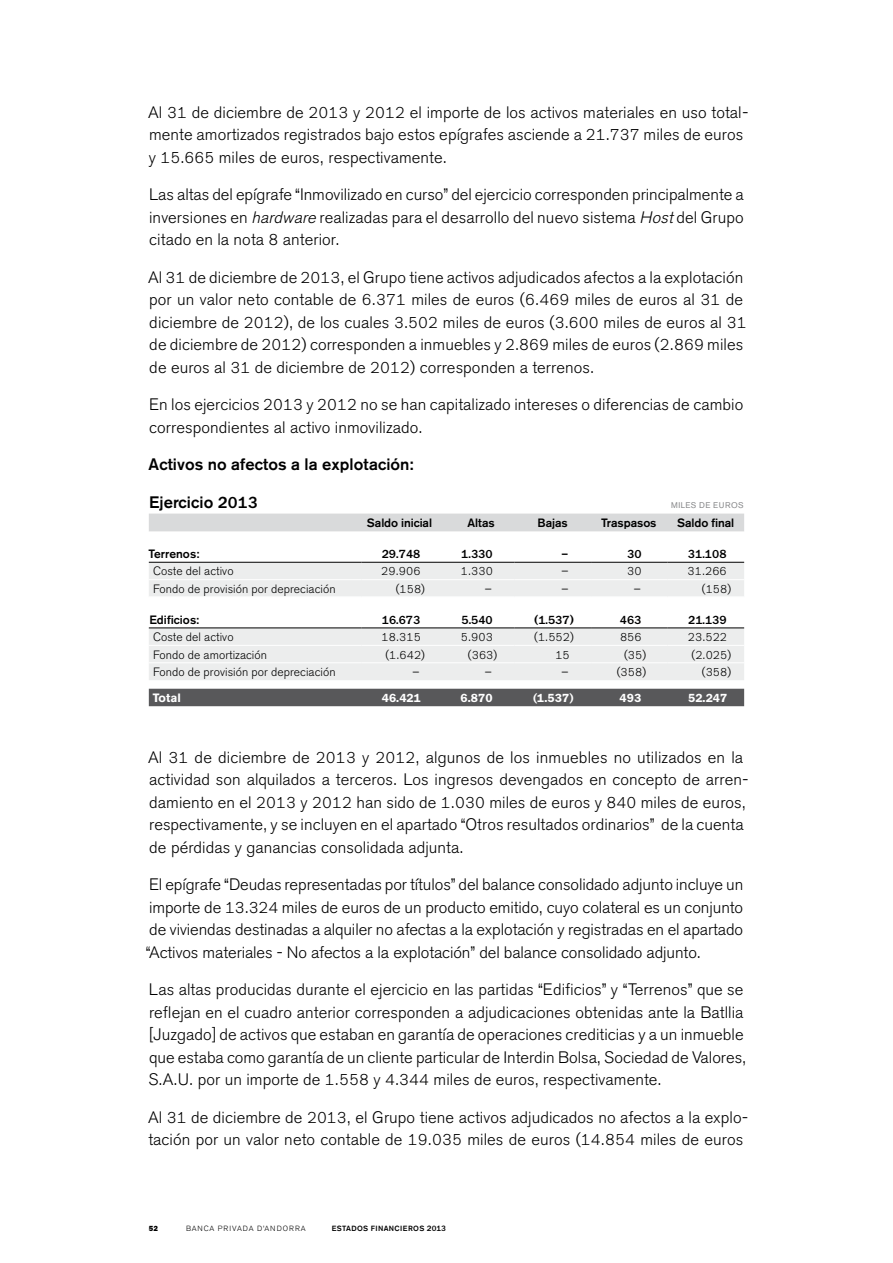
<style>
.page{position:relative;width:893px;height:1263px;background:#fff}
.page>*{position:absolute;margin:0;border:0;box-sizing:border-box;transform-origin:0 0}
.t1{font:300 16.5px/22.5px "Akzidenz";letter-spacing:.005em;color:#000}
.t2{font:500 16.5px "Akzidenz";letter-spacing:.005em;color:#000}
.t3{font:300 12px "Akzidenz";letter-spacing:.005em;color:#000}
.t4{font:500 12px "Akzidenz";color:#000}
.t5{font:700 12px "Akzidenz";letter-spacing:.005em;color:#fff}
.t6{font:8.25px "Akzidenz";letter-spacing:.055em;color:#87888a}
.t7{font:500 7.5px "Akzidenz";letter-spacing:.04em;color:#000}
.t8{font:300 7.5px "Akzidenz";letter-spacing:.13em;color:#000}
.t9{font:900 7.5px "Akzidenz";color:#000}
.s1{font-style:italic}
.s2{font-size:7.95px}
</style>
<div class="page">
<div style="left:149px;top:514px;width:595px;height:18px;background:#d9dadb"></div>
<svg style="left:149px;top:561px;width:595px;height:128px"></svg>
<svg style="left:149px;top:563px;width:595px;height:117px;fill:#eceded"></svg>
<div style="left:149px;top:689px;width:595px;height:17px;background:#58585a"></div>
<hr style="left:149px;top:645px;width:212px;height:1px;background:#fff">
<hr style="left:361px;top:645px;width:77px;height:1px;background:#fff">
<hr style="left:438px;top:645px;width:76px;height:1px;background:#fff">
<hr style="left:514px;top:645px;width:77px;height:1px;background:#fff">
<hr style="left:591px;top:645px;width:77px;height:1px;background:#fff">
<hr style="left:668px;top:645px;width:76px;height:1px;background:#fff">
<hr style="left:149px;top:662px;width:212px;height:1px;background:#fff">
<hr style="left:361px;top:662px;width:77px;height:1px;background:#fff">
<hr style="left:438px;top:662px;width:76px;height:1px;background:#fff">
<hr style="left:514px;top:662px;width:77px;height:1px;background:#fff">
<hr style="left:591px;top:662px;width:77px;height:1px;background:#fff">
<hr style="left:668px;top:662px;width:76px;height:1px;background:#fff">
<hr style="left:149px;top:579px;width:212px;height:1px;background:#fff">
<hr style="left:361px;top:579px;width:77px;height:1px;background:#fff">
<hr style="left:438px;top:579px;width:76px;height:1px;background:#fff">
<hr style="left:514px;top:579px;width:77px;height:1px;background:#fff">
<hr style="left:591px;top:579px;width:77px;height:1px;background:#fff">
<hr style="left:668px;top:579px;width:76px;height:1px;background:#fff">
<hr style="left:149px;top:596px;width:212px;height:2px;background:#fff">
<hr style="left:361px;top:596px;width:77px;height:2px;background:#fff">
<hr style="left:438px;top:596px;width:76px;height:2px;background:#fff">
<hr style="left:514px;top:596px;width:77px;height:2px;background:#fff">
<hr style="left:591px;top:596px;width:77px;height:2px;background:#fff">
<hr style="left:668px;top:596px;width:76px;height:2px;background:#fff">
<hr style="left:149px;top:628px;width:212px;height:1px;background:#000">
<hr style="left:361px;top:628px;width:77px;height:1px;background:#000">
<hr style="left:438px;top:628px;width:76px;height:1px;background:#000">
<hr style="left:514px;top:628px;width:77px;height:1px;background:#000">
<hr style="left:591px;top:628px;width:77px;height:1px;background:#000">
<hr style="left:668px;top:628px;width:76px;height:1px;background:#000">
<hr style="left:149px;top:562px;width:212px;height:1px;background:#000">
<hr style="left:361px;top:562px;width:77px;height:1px;background:#000">
<hr style="left:438px;top:562px;width:76px;height:1px;background:#000">
<hr style="left:514px;top:562px;width:77px;height:1px;background:#000">
<hr style="left:591px;top:562px;width:77px;height:1px;background:#000">
<hr style="left:668px;top:562px;width:76px;height:1px;background:#000">
<p class="t1" style="left:148px;top:101px;width:601px">Al 31 de diciembre de 2013 y 2012 el importe de los activos materiales en uso total&shy;mente amortizados registrados bajo estos epígrafes asciende a 21.737 miles de euros y 15.665 miles de euros, respectivamente.</p>
<p class="t1" style="left:149px;top:183px;width:596px;text-align:justify">Las altas del epígrafe “I nmovilizado en curso” del ejercicio corresponden principalmente a inversiones en <span class="s1">hardware</span> realizadas para el desarrollo del nuevo sistema <span class="s1">Host</span>del Grupo citado en la nota 8 anterior.</p>
<p class="t1" style="left:148px;top:266px;width:600px">Al 31 de diciembre de 2013, el Grupo tiene activos adjudicados afectos a la explotación por un valor neto contable de 6.371 miles de euros (6.469 miles de euros al 31 de diciembre de 2012), de los cuales 3.502 miles de euros (3.600 miles de euros al 31 de diciembre de 2012) corresponden a inmuebles y 2.869 miles de euros (2.869 miles de euros al 31 de diciembre de 2012) corresponden a terrenos.</p>
<p class="t1" style="left:149px;top:393px;width:596px">En los ejercicios 2013 y 2012 no se han capitalizado intereses o diferencias de cambio correspondientes al activo inmovilizado.</p>
<p class="t2" style="left:149px;top:454px;width:267px">Activos no afectos a la explotación:</p>
<p class="t2" style="left:149px;top:492px;width:110px">Ejercicio 2013</p>
<p class="t6" style="left:671px;top:500px;width:74px">M ILES DE EUROS</p>
<p class="t4" style="left:367px;top:516px;width:67px">Saldo inicial</p>
<p class="t4" style="left:467px;top:516px;width:29px">Altas</p>
<p class="t4" style="left:538px;top:516px;width:32px">Bajas</p>
<p class="t4" style="left:601px;top:516px;width:57px">Traspasos</p>
<p class="t4" style="left:677px;top:516px;width:59px">Saldo final</p>
<p class="t4" style="left:149px;top:546px;width:52px">Terrenos:</p>
<p class="t4" style="left:382px;top:546px;width:40px">29.748</p>
<p class="t4" style="left:461px;top:546px;width:33px">1.330</p>
<p class="t4" style="left:561px;top:546px;width:8px">–</p>
<p class="t4" style="left:627px;top:546px;width:16px">30</p>
<p class="t4" style="left:688px;top:546px;width:40px">31.108</p>
<p class="t3" style="left:153px;top:564px;width:82px">Coste del activo</p>
<p class="t3" style="left:381px;top:564px;width:41px">29.906</p>
<p class="t3" style="left:461px;top:564px;width:34px">1.330</p>
<p class="t3" style="left:561px;top:564px;width:8px">–</p>
<p class="t3" style="left:627px;top:564px;width:16px">30</p>
<p class="t3" style="left:687px;top:564px;width:41px">31.266</p>
<p class="t3" style="left:153px;top:582px;width:184px">Fondo de provisión por depreciación</p>
<p class="t3" style="left:396px;top:582px;width:31px">(158)</p>
<p class="t3" style="left:485px;top:582px;width:8px">–</p>
<p class="t3" style="left:561px;top:582px;width:8px">–</p>
<p class="t3" style="left:634px;top:582px;width:8px">–</p>
<p class="t3" style="left:702px;top:582px;width:31px">(158)</p>
<p class="t4" style="left:149px;top:612px;width:51px">Edificios:</p>
<p class="t4" style="left:382px;top:612px;width:40px">16.673</p>
<p class="t4" style="left:461px;top:612px;width:33px">5.540</p>
<p class="t4" style="left:534px;top:612px;width:41px">(1.537)</p>
<p class="t4" style="left:620px;top:612px;width:23px">463</p>
<p class="t4" style="left:688px;top:612px;width:40px">21.139</p>
<p class="t3" style="left:153px;top:630px;width:82px">Coste del activo</p>
<p class="t3" style="left:382px;top:630px;width:41px">18.315</p>
<p class="t3" style="left:461px;top:630px;width:34px">5.903</p>
<p class="t3" style="left:534px;top:630px;width:41px">(1.552)</p>
<p class="t3" style="left:620px;top:630px;width:23px">856</p>
<p class="t3" style="left:688px;top:630px;width:41px">23.522</p>
<p class="t3" style="left:153px;top:648px;width:115px">Fondo de amortización</p>
<p class="t3" style="left:385px;top:648px;width:41px">(1.642)</p>
<p class="t3" style="left:468px;top:648px;width:31px">(363)</p>
<p class="t3" style="left:555px;top:648px;width:16px">15</p>
<p class="t3" style="left:624px;top:648px;width:24px">(35)</p>
<p class="t3" style="left:691px;top:648px;width:41px">(2.025)</p>
<p class="t3" style="left:153px;top:665px;width:184px">Fondo de provisión por depreciación</p>
<p class="t3" style="left:413px;top:665px;width:8px">–</p>
<p class="t3" style="left:485px;top:665px;width:8px">–</p>
<p class="t3" style="left:561px;top:665px;width:8px">–</p>
<p class="t3" style="left:617px;top:665px;width:31px">(358)</p>
<p class="t3" style="left:702px;top:665px;width:31px">(358)</p>
<p class="t5" style="left:153px;top:691px;width:30px">Total</p>
<p class="t5" style="left:382px;top:691px;width:41px">46.421</p>
<p class="t5" style="left:461px;top:691px;width:34px">6.870</p>
<p class="t5" style="left:533px;top:691px;width:42px">(1.537)</p>
<p class="t5" style="left:620px;top:691px;width:23px">493</p>
<p class="t5" style="left:688px;top:691px;width:41px">52.247</p>
<p class="t1" style="left:148px;top:746px;width:601px">Al 31 de diciembre de 2013 y 2012, algunos de los inmuebles no utilizados en la actividad son alquilados a terceros. Los ingresos devengados en concepto de arren&shy;damiento en el 2013 y 2012 han sido de 1.030 miles de euros y 840 miles de euros, respectivamente, y se incluyen en el apartado “Otros resultados ordinarios” de la cuenta de pérdidas y ganancias consolidada adjunta.</p>
<p class="t1" style="left:146px;top:873px;width:599px;text-align:justify">El epígrafe “Deudas representadas por títulos” del balance consolidado adjunto incluye un importe de 13.324 miles de euros de un producto emitido, cuyo colateral es un conjunto de viviendas destinadas a alquiler no afectas a la explotación y registradas en el apartado “Activos materiales - N o afectos a la explotación” del balance consolidado adjunto.</p>
<p class="t1" style="left:149px;top:978px;width:599px">Las altas producidas durante el ejercicio en las partidas “Edificios” y “Terrenos” que se reflejan en el cuadro anterior corresponden a adjudicaciones obtenidas ante la Batllia [Juzgado] de activos que estaban en garantía de operaciones crediticias y a un inmueble que estaba como garantía de un cliente particular de I nterdin Bolsa, Sociedad de Valores, S.A.U . por un importe de 1.558 y 4.344 miles de euros, respectivamente.</p>
<p class="t1" style="left:148px;top:1106px;width:601px">Al 31 de diciembre de 2013, el Grupo tiene activos adjudicados no afectos a la explo&shy;tación por un valor neto contable de 19.035 miles de euros (14.854 miles de euros</p>
<p class="t9" style="left:149px;top:1224px;width:10px">52</p>
<p class="t8" style="left:186px;top:1224px;width:121px">Banca Privada d’Andorra</p>
<p class="t7" style="left:332px;top:1223px;width:116px">estados financieros <span class="s2">2013</span></p>
</div>
